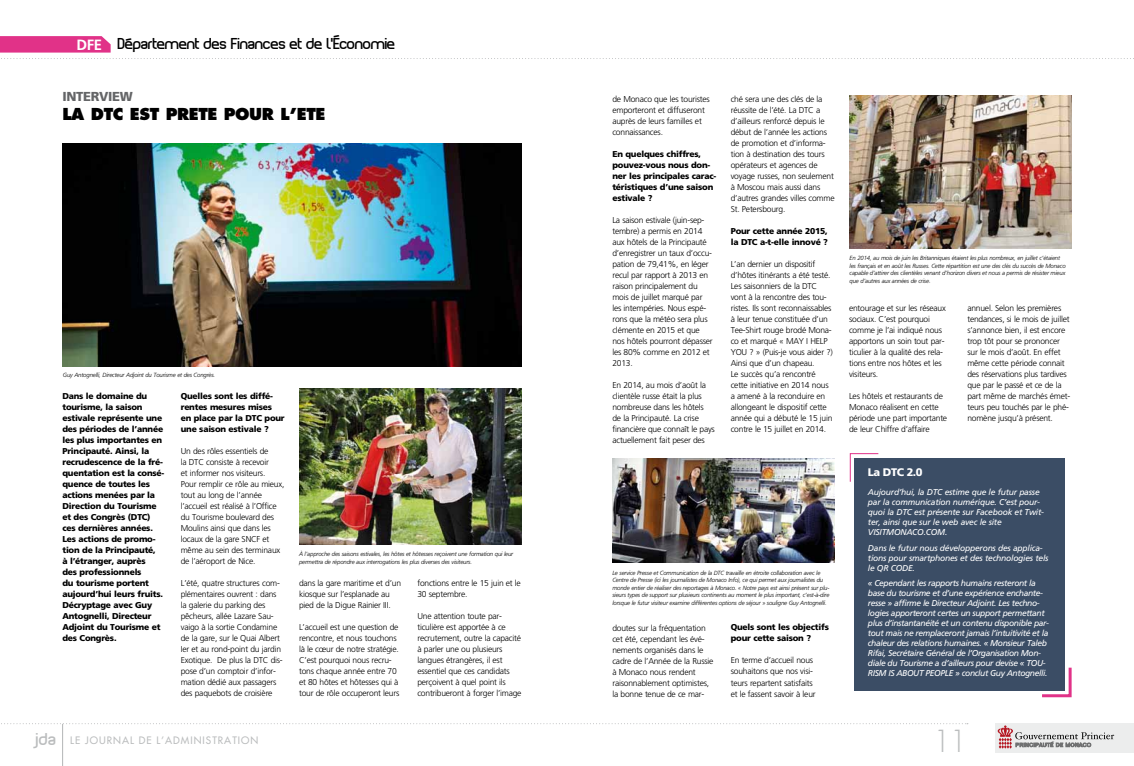
<style>
.page{position:relative;width:1134px;height:766px;background:#fff}
.page>*{position:absolute;margin:0;border:0;box-sizing:border-box;transform-origin:0 0}
.t1{font:300 29.6px "Futura";color:#bbbdbe}
.t2{font:800 16px "Futura";color:#000}
.t3{font:15px "Planet Estyle";letter-spacing:-.035em;color:#000}
.t4{font:900 13px "Frutiger";letter-spacing:-.025em;color:#646567}
.t5{font:900 11px "Frutiger";color:#fff}
.t6{font:10px "Futura";letter-spacing:.1em;color:#bbbdbe}
.t7{font:300 8.5px/11px "Frutiger";letter-spacing:-.025em;color:#000}
.t8{font:900 8.5px/11px "Frutiger";letter-spacing:-.025em;color:#000}
.t9{font:italic 8.5px/10px "Frutiger";letter-spacing:-.045em;color:#fff}
.t10{font:italic 8.5px/10px "Frutiger";letter-spacing:-.025em;color:#fff}
.t11{font:italic 300 6px/7.5px "Frutiger";letter-spacing:-.025em;color:#000}
.s1{font-family:"Frutiger";font-weight:700;font-size:14.9px;color:#fff}
.s2{font-family:"Planet Estyle";font-size:16.2px}
</style>
<div class="page">
<hr style="left:62px;top:723px;width:1px;height:42px;background:#b3b5b6">
<svg style="left:1px;top:723px;width:967px;height:1px"></svg>
<div style="left:995px;top:723px;width:139px;height:30px;background:#eceded"></div>
<svg style="left:998px;top:725px;width:116px;height:23px"></svg>
<svg style="left:0;top:36px;width:1134px;height:23px"></svg>
<img style="left:850px;top:95px;width:221px;height:153px">
<img style="left:299px;top:388px;width:223px;height:156px">
<img style="left:612px;top:458px;width:223px;height:104px">
<div style="left:855px;top:458px;width:210px;height:232px;background:#3b4d65"></div>
<svg style="left:849px;top:453px;width:30px;height:29px"></svg>
<svg style="left:1039px;top:667px;width:33px;height:31px"></svg>
<img style="left:63px;top:144px;width:459px;height:222px">
<h3 class="t3" style="left:76px;top:34px;width:321px"><span class="s1">DFE</span> Département des Finances et de l’Économie</h3>
<h3 class="t4" style="left:62px;top:89px;width:72px">INTERVIEW</h3>
<h2 class="t2" style="left:62px;top:104px;width:40px">LA DTC</h2>
<h2 class="t2" style="left:130px;top:104px;width:47px">EST PRETE</h2>
<h2 class="t2" style="left:224px;top:104px;width:14px">POUR</h2>
<h2 class="t2" style="left:281px;top:104px;width:27px">L’ETE</h2>
<p class="t11" style="left:63px;top:371px;width:154px">Guy Antognelli, Directeur Adjoint du Tourisme et des Congrès.</p>
<p class="t8" style="left:62px;top:390px;width:103px">Dans le domaine du tourisme, la saison estivale représente une des périodes de l’année les plus importantes en<br>Principauté. Ainsi, la recrudescence de la fré&shy;quentation est la consé&shy;quence de toutes les actions menées par la<br>Direction du Tourisme et des Congrès (DTC) ces dernières années.<br>Les actions de promo&shy;tion de la Principauté,<br>à l’étranger, auprès<br>des professionnels<br>du tourisme portent aujourd’hui leurs fruits.<br>Décryptage avec Guy<br>Antognelli, Directeur<br>Adjoint du Tourisme et des Congrès.</p>
<p class="t8" style="left:181px;top:390px;width:105px">Quelles sont les diffé&shy;rentes mesures mises en place par la DTC pour une saison estivale ?</p>
<p class="t7" style="left:181px;top:446px;width:105px">Un des rôles essentiels de<br>la DTC consiste à recevoir<br>et informer nos visiteurs.<br>Pour remplir ce rôle au mieux, tout au long de l’année l’accueil est réalisé à l’Office du Tourisme boulevard des<br>Moulins ainsi que dans les locaux de la gare SNCF et même au sein des terminaux de l’aéroport de Nice.</p>
<p class="t7" style="left:181px;top:578px;width:104px">L’été, quatre structures com&shy;plémentaires ouvrent : dans la galerie du parking des pêcheurs, allée Lazare Sau&shy;vaigo à la sortie Condamine de la gare, sur le Quai Albert<br>Ier et au rond-point du jardin<br>Exotique. De plus la DTC dis&shy;pose d’un comptoir d’infor&shy;mation dédié aux passagers des paquebots de croisière</p>
<p class="t7" style="left:299px;top:578px;width:103px">dans la gare maritime et d’un kiosque sur l’esplanade au pied de la Digue Rainier III.</p>
<p class="t11" style="left:299px;top:550px;width:216px">À l’approche des saisons estivales, les hôtes et hôtesses reçoivent une formation qui leur permettra de répondre aux interrogations les plus diverses des visiteurs.</p>
<p class="t7" style="left:417px;top:578px;width:105px">fonctions entre le 15 juin et le<br>30 septembre.</p>
<p class="t7" style="left:417px;top:611px;width:106px">Une attention toute par&shy;ticulière est apportée à ce recrutement, outre la capacité à parler une ou plusieurs langues étrangères, il est essentiel que ces candidats perçoivent à quel point ils contribueront à forger l’image</p>
<p class="t7" style="left:299px;top:622px;width:102px">L’accueil est une question de rencontre, et nous touchons là le cœur de notre stratégie.<br>C’est pourquoi nous recru&shy;tons chaque année entre 70 et 80 hôtes et hôtesses qui à tour de rôle occuperont leurs</p>
<p class="t7" style="left:612px;top:94px;width:99px">de Monaco que les touristes emporteront et diffuseront auprès de leurs familles et connaissances.</p>
<p class="t8" style="left:612px;top:149px;width:105px">En quelques chiffres, pouvez-vous nous don&shy;ner les principales carac&shy;téristiques d’une saison estivale ?</p>
<p class="t7" style="left:612px;top:215px;width:102px">La saison estivale (juin-sep&shy;tembre) a permis en 2014 aux hôtels de la Principauté d’enregistrer un taux d’occu&shy;pation de 79,41%, en léger recul par rapport à 2013 en raison principalement du mois de juillet marqué par les intempéries. Nous espé&shy;rons que la météo sera plus clémente en 2015 et que nos hôtels pourront dépasser les 80% comme en 2012 et<br>2013.</p>
<p class="t7" style="left:612px;top:380px;width:104px">En 2014, au mois d’août la clientèle russe était la plus nombreuse dans les hôtels<br>de la Principauté. La crise financière que connaît le pays actuellement fait peser des</p>
<p class="t7" style="left:731px;top:94px;width:105px">ché sera une des clés de la réussite de l’été. La DTC a d’ailleurs renforcé depuis le début de l’année les actions de promotion et d’informa&shy;tion à destination des tours opérateurs et agences de voyage russes, non seulement à Moscou mais aussi dans d’autres grandes villes comme<br>St. Petersbourg.</p>
<p class="t8" style="left:731px;top:225px;width:99px">Pour cette année 2015, la DTC a-t-elle innové ?</p>
<p class="t7" style="left:731px;top:259px;width:104px">L’an dernier un dispositif d’hôtes itinérants a été testé.<br>Les saisonniers de la DTC vont à la rencontre des tou&shy;ristes. Ils sont reconnaissables à leur tenue constituée d’un<br>Tee-Shirt rouge brodé Mona&shy;co et marqué « MAY I HELP<br>YOU ? » (Puis-je vous aider ?)<br>Ainsi que d’un chapeau.<br>Le succès qu’a rencontré cette initiative en 2014 nous a amené à la reconduire en allongeant le dispositif cette année qui a débuté le 15 juin contre le 15 juillet en 2014.</p>
<p class="t11" style="left:612px;top:568px;width:219px">Le service Presse et Communication de la DTC travaille en étroite collaboration avec le Centre de Presse (ici les journalistes de Monaco Info), ce qui permet aux journalistes du monde entier de réaliser des reportages à Monaco. « Notre pays est ainsi présent sur plu&shy;sieurs types de support sur plusieurs continents au moment le plus important, c’est-à-dire lorsque le futur visiteur examine différentes options de séjour » souligne Guy Antognelli.</p>
<p class="t7" style="left:612px;top:622px;width:103px">doutes sur la fréquentation cet été, cependant les évé&shy;nements organisés dans le cadre de l’Année de la Russie à Monaco nous rendent raisonnablement optimistes, la bonne tenue de ce mar-</p>
<p class="t8" style="left:731px;top:621px;width:100px">Quels sont les objectifs pour cette saison ?</p>
<p class="t7" style="left:731px;top:655px;width:86px">En terme d’accueil nous souhaitons que nos visi&shy;teurs repartent satisfaits et le fassent savoir à leur</p>
<p class="t11" style="left:850px;top:254px;width:218px">En 2014, au mois de juin les Britanniques étaient les plus nombreux, en juillet c’étaient les français et en août les Russes. Cette répartition est une des clés du succès de Monaco capable d’attirer des clientèles venant d’horizon divers et nous a permis de résister mieux que d’autres aux années de crise.</p>
<p class="t7" style="left:849px;top:303px;width:98px">entourage et sur les réseaux sociaux. C’est pourquoi comme je l’ai indiqué nous apportons un soin tout par&shy;ticulier à la qualité des rela&shy;tions entre nos hôtes et les visiteurs.</p>
<p class="t7" style="left:849px;top:391px;width:100px">Les hôtels et restaurants de<br>Monaco réalisent en cette période une part importante de leur Chiffre d’affaire</p>
<p class="t7" style="left:967px;top:303px;width:104px">annuel. Selon les premières tendances, si le mois de juillet s’annonce bien, il est encore trop tôt pour se prononcer sur le mois d’août. En effet même cette période connait des réservations plus tardives que par le passé et ce de la part même de marchés émet&shy;teurs peu touchés par le phé&shy;nomène jusqu’à présent.</p>
<p class="t5" style="left:868px;top:466px;width:56px">La DTC 2.0</p>
<p class="t10" style="left:868px;top:487px;width:178px">Aujourd’hui, la DTC estime que le futur passe par la communication numérique. C’est pour&shy;quoi la DTC est présente sur Facebook et Twit&shy;ter, ainsi que sur le web avec le site VISITMONACO.COM.</p>
<p class="t10" style="left:868px;top:542px;width:182px">Dans le futur nous développerons des applica&shy;tions pour smartphones et des technologies tels le QR CODE.</p>
<p class="t9" style="left:868px;top:578px;width:183px">« Cependant les rapports humains resteront la base du tourisme et d’une expérience enchante&shy;resse » affirme le Directeur Adjoint. Les techno&shy;logies apporteront certes un support permettant plus d’instantanéité et un contenu disponible par&shy;tout mais ne remplaceront jamais l’intuitivité et la chaleur des relations humaines. « Monsieur Taleb Rifai, Secrétaire Général de l’Organisation Mon&shy;diale du Tourisme a d’ailleurs pour devise « TOU-RISM IS ABOUT PEOPLE » conclut Guy Antognelli.</p>
<p class="t6" style="left:34px;top:733px;width:226px"><span class="s2">jda</span> LE JOURNAL DE L’ADMINISTRATION</p>
<h1 class="t1" style="left:933px;top:722px;width:36px">11</h1>
</div>
